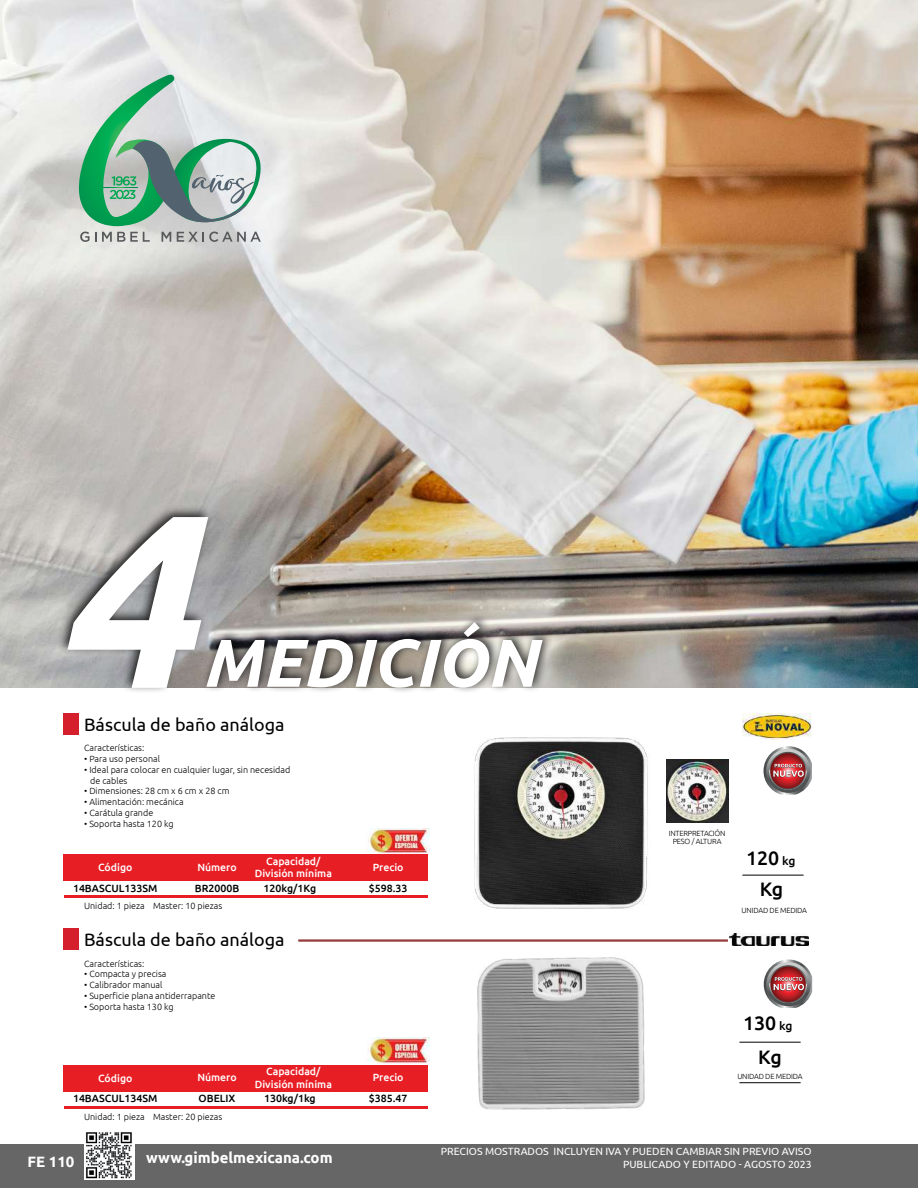
<style>
.page{position:relative;width:918px;height:1188px;background:#fff}
.page>*{position:absolute;margin:0;border:0;box-sizing:border-box;transform-origin:0 0}
.t1{font:italic 700 246.6px "Ubuntu";color:#fff}
.t2{font:italic 700 67.5px "Ubuntu";color:#fff}
.t3{font:500 19.5px "Ubuntu";color:#000}
.t4{font:18px "Ubuntu";color:#000}
.t5{font:700 15px "Ubuntu";color:#fff}
.t6{font:500 10.5px/12.6px "Ubuntu";color:#fff;text-align:center}
.t7{font:10.5px "Ubuntu";color:#fff}
.t8{font:500 10.5px "Ubuntu";color:#000}
.t9{font:300 9px/10.8px "Ubuntu";color:#000}
.t10{font:300 7.5px/8.1px "Ubuntu";letter-spacing:-.025em;color:#000;text-align:center}
.s1{font-size:12px}
</style>
<div class="page">
<div style="left:0;top:1145px;width:917px;height:43px;background:#676667"></div>
<img style="left:84px;top:1132px;width:50px;height:48px">
<img style="left:742px;top:713px;width:70px;height:26px">
<hr style="left:298px;top:940px;width:430px;height:1px;background:#790002">
<hr style="left:298px;top:941px;width:430px;height:1px;background:#790002">
<img style="left:0;top:0;width:918px;height:687px">
<svg style="left:78px;top:75px;width:184px;height:167px;background:#a5c5b7"></svg>
<div style="left:202px;top:611px;width:352px;height:83px;background:#000;opacity:.8"></div>
<div style="left:56px;top:504px;width:158px;height:190px;background:#000;opacity:.8"></div>
<hr style="left:739px;top:1042px;width:62px;height:1px;background:#000">
<hr style="left:742px;top:875px;width:62px;height:1px;background:#000">
<hr style="left:739px;top:1082px;width:62px;height:1px;background:#000">
<hr style="left:64px;top:895px;width:363px;height:3px;background:#e81e25">
<hr style="left:64px;top:1106px;width:363px;height:2px;background:#e81e25">
<div style="left:64px;top:713px;width:15px;height:22px;background:#d51f2c"></div>
<div style="left:64px;top:928px;width:15px;height:22px;background:#d51f2c"></div>
<div style="left:64px;top:855px;width:364px;height:26px;background:#e81e25"></div>
<div style="left:64px;top:1065px;width:364px;height:27px;background:#e81e25"></div>
<img style="left:368px;top:1038px;width:62px;height:25px">
<img style="left:368px;top:829px;width:62px;height:25px">
<svg style="left:764px;top:746px;width:48px;height:49px"></svg>
<svg style="left:764px;top:959px;width:48px;height:49px"></svg>
<img style="left:730px;top:934px;width:78px;height:12px">
<img style="left:477px;top:957px;width:168px;height:153px">
<img style="left:474px;top:737px;width:174px;height:172px">
<img style="left:667px;top:760px;width:61px;height:63px">
<h1 class="t1" style="left:51px;top:451px;width:142px">4</h1>
<h2 class="t2" style="left:203px;top:622px;width:336px">MEDICIÓN</h2>
<h3 class="t4" style="left:84px;top:714px;width:202px">Báscula de baño análoga</h3>
<p class="t9" style="left:84px;top:742px;width:62px">Características:</p>
<p class="t9" style="left:84px;top:753px;width:78px">• Para uso personal</p>
<p class="t9" style="left:90px;top:764px;width:202px;text-indent:-6px">• Ideal para colocar en cualquier lugar, sin necesidad de cables</p>
<p class="t9" style="left:84px;top:786px;width:147px">• Dimensiones: 28 cm x 6 cm x 28 cm</p>
<p class="t9" style="left:84px;top:796px;width:101px">• Alimentación: mecánica</p>
<p class="t9" style="left:84px;top:807px;width:71px">• Carátula grande</p>
<p class="t9" style="left:84px;top:818px;width:91px">• Soporta hasta 120 kg</p>
<p class="t6" style="left:98px;top:861px;width:36px">Código</p>
<p class="t8" style="left:73px;top:881px;width:86px">14BASCUL133SM</p>
<p class="t6" style="left:197px;top:861px;width:41px">Número</p>
<p class="t8" style="left:195px;top:881px;width:46px">BR2000B</p>
<p class="t9" style="left:84px;top:900px;width:140px">Unidad: 1 pieza Master: 10 piezas</p>
<p class="t6" style="left:255px;top:854px;width:79px">Capacidad/<br>División mínima</p>
<p class="t8" style="left:264px;top:881px;width:54px">120kg/1Kg</p>
<h3 class="t4" style="left:84px;top:929px;width:202px">Báscula de baño análoga</h3>
<p class="t9" style="left:84px;top:958px;width:62px">Características:</p>
<p class="t9" style="left:84px;top:969px;width:84px">• Compacta y precisa</p>
<p class="t9" style="left:84px;top:979px;width:80px">• Calibrador manual</p>
<p class="t9" style="left:84px;top:990px;width:133px">• Superficie plana antiderrapante</p>
<p class="t9" style="left:84px;top:1001px;width:91px">• Soporta hasta 130 kg</p>
<p class="t6" style="left:98px;top:1071px;width:36px">Código</p>
<p class="t8" style="left:73px;top:1092px;width:86px">14BASCUL134SM</p>
<p class="t6" style="left:197px;top:1071px;width:41px">Número</p>
<p class="t8" style="left:199px;top:1092px;width:38px">OBELIX</p>
<p class="t9" style="left:84px;top:1111px;width:140px">Unidad: 1 pieza Master: 20 piezas</p>
<p class="t6" style="left:255px;top:1065px;width:79px">Capacidad/<br>División mínima</p>
<p class="t8" style="left:264px;top:1092px;width:53px">130kg/1kg</p>
<p class="t6" style="left:373px;top:861px;width:32px">Precio</p>
<p class="t8" style="left:369px;top:881px;width:40px">$598.33</p>
<p class="t6" style="left:373px;top:1071px;width:32px">Precio</p>
<p class="t8" style="left:369px;top:1092px;width:40px">$385.47</p>
<p class="t10" style="left:669px;top:829px;width:58px">INTERPRETACIÓN<br>PESO / ALTURA</p>
<h3 class="t3" style="left:746px;top:846px;width:51px">120 <span class="s1">kg</span></h3>
<h3 class="t3" style="left:760px;top:877px;width:25px">Kg</h3>
<p class="t10" style="left:742px;top:906px;width:67px">UNIDAD DE MEDIDA</p>
<h3 class="t3" style="left:743px;top:1011px;width:51px">130 <span class="s1">kg</span></h3>
<h3 class="t3" style="left:758px;top:1045px;width:25px">Kg</h3>
<p class="t10" style="left:737px;top:1072px;width:67px">UNIDAD DE MEDIDA</p>
<p class="t7" style="left:441px;top:1145px;width:372px">PRECIOS MOSTRADOS INCLUYEN IVA Y PUEDEN CAMBIAR SIN PREVIO AVISO</p>
<h3 class="t5" style="left:28px;top:1152px;width:48px">FE 110</h3>
<h3 class="t5" style="left:146px;top:1149px;width:188px">www.gimbelmexicana.com</h3>
<p class="t7" style="left:623px;top:1158px;width:190px">PUBLICADO Y EDITADO - AGOSTO 2023</p>
</div>
